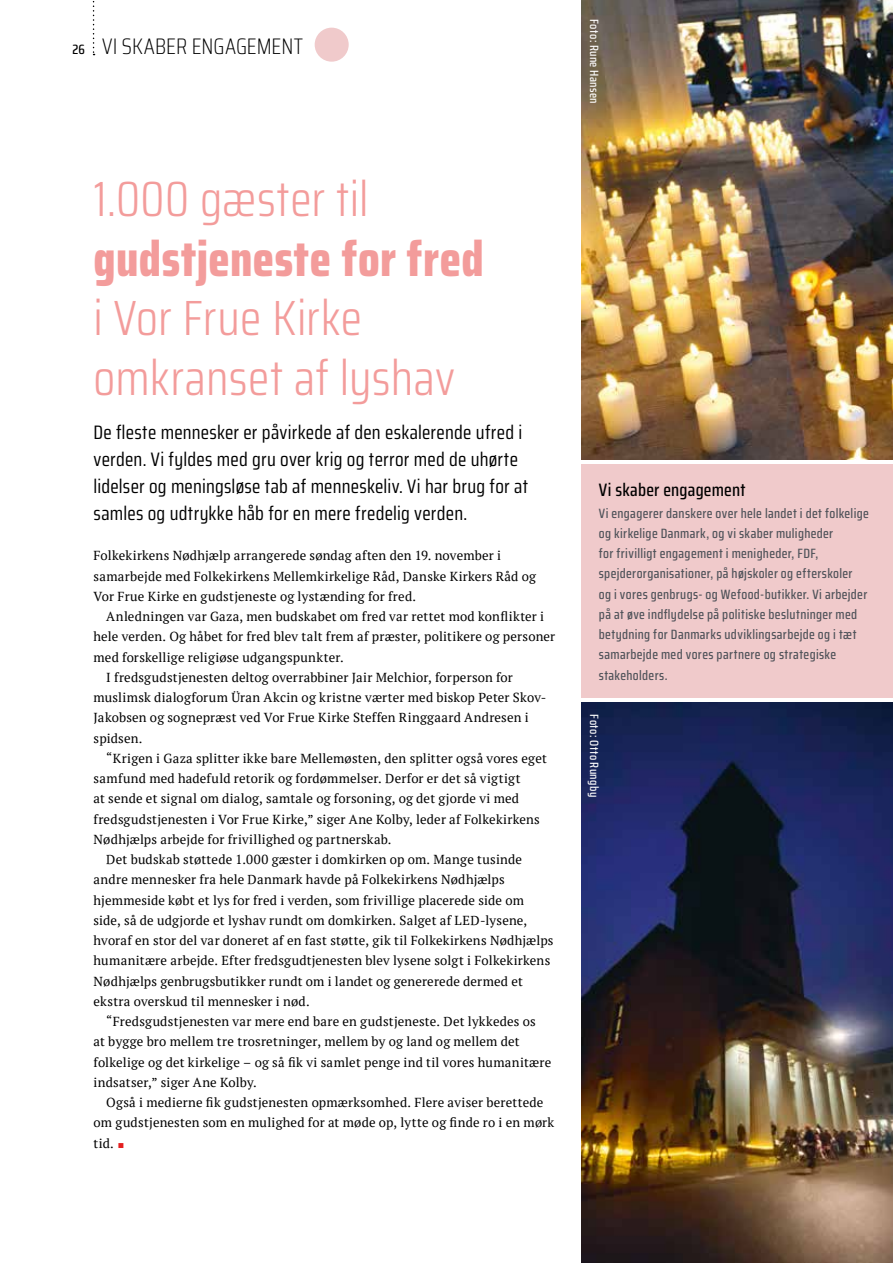
<style>
.page{position:relative;width:893px;height:1263px;background:#fff}
.page>*{position:absolute;margin:0;border:0;box-sizing:border-box;transform-origin:0 0}
.t1{font:300 49.5px/59.4px "Saira Condensed";letter-spacing:.005em;color:#f39c9b}
.t2{font:800 49.5px "Saira Condensed";letter-spacing:.01em;color:#f39c9b}
.t3{font:200 22.5px "Saira Condensed";letter-spacing:.005em;color:#000}
.t4{font:19.5px/27px "Saira Condensed";letter-spacing:.01em;color:#000}
.t5{font:500 18px "Saira Condensed";letter-spacing:.01em;color:#000}
.t6{font:500 13.5px/20.2px "Saira Condensed";letter-spacing:.025em;color:#50535a}
.t7{font:13.05px/20.2px "PT Serif";letter-spacing:.01em;color:#000}
.t8{font:500 12px "Saira Condensed";letter-spacing:.03em;color:#fff}
.s1{font-weight:500;font-size:13.5px}
.s2{font-family:"Real Text OT";font-weight:300;color:#e41f1f}
</style>
<div class="page">
<svg style="left:93px;top:1px;width:2px;height:54px"></svg>
<img style="left:581px;top:702px;width:312px;height:561px">
<img style="left:581px;top:0;width:312px;height:459px">
<div style="left:581px;top:464px;width:312px;height:234px;background:#f0cacb"></div>
<div style="left:315px;top:28px;width:34px;height:34px;background:#f0cacb;border-radius:50%"></div>
<h2 class="t3" style="left:72px;top:30px;width:232px"><span class="s1">26</span> VI SKABER ENGAGEMENT</h2>
<h1 class="t1" style="left:94px;top:168px;width:277px">1.000 gæster til</h1>
<h1 class="t2" style="left:94px;top:221px;width:392px">gudstjeneste for fred</h1>
<h1 class="t1" style="left:94px;top:287px;width:363px">i Vor Frue Kirke omkranset af lyshav</h1>
<h3 class="t4" style="left:94px;top:418px;width:436px">De fleste mennesker er påvirkede af den eskalerende ufred i verden. Vi fyldes med gru over krig og terror med de uhørte lidelser og meningsløse tab af menneskeliv. Vi har brug for at samles og udtrykke håb for en mere fredelig verden.</h3>
<p class="t7" style="left:94px;top:545px;width:444px">Folkekirkens Nødhjælp arrangerede søndag aften den 19. november i samarbejde med Folkekirkens Mellemkirkelige Råd, Danske Kirkers Råd og<br>Vor Frue Kirke en gudstjeneste og lystænding for fred.</p>
<p class="t7" style="left:106px;top:606px;width:439px">Anledningen var Gaza, men budskabet om fred var rettet mod konflikter i</p>
<p class="t7" style="left:94px;top:626px;width:463px">hele verden. Og håbet for fred blev talt frem af præster, politikere og personer</p>
<p class="t7" style="left:94px;top:647px;width:252px">med forskellige religiøse udgangspunkter.</p>
<p class="t7" style="left:106px;top:667px;width:408px">I fredsgudstjenesten deltog overrabbiner Jair Melchior, forperson for</p>
<p class="t7" style="left:94px;top:687px;width:454px">muslimsk dialogforum Üran Akcin og kristne værter med biskop Peter Skov-</p>
<p class="t7" style="left:94px;top:707px;width:437px">Jakobsen og sognepræst ved Vor Frue Kirke Steffen Ringgaard Andresen i</p>
<p class="t7" style="left:94px;top:728px;width:50px">spidsen.</p>
<p class="t7" style="left:106px;top:748px;width:442px">“Krigen i Gaza splitter ikke bare Mellemøsten, den splitter også vores eget</p>
<p class="t7" style="left:94px;top:768px;width:429px">samfund med hadefuld retorik og fordømmelser. Derfor er det så vigtigt</p>
<p class="t7" style="left:94px;top:788px;width:427px">at sende et signal om dialog, samtale og forsoning, og det gjorde vi med</p>
<p class="t7" style="left:94px;top:809px;width:448px">fredsgudstjenesten i Vor Frue Kirke,” siger Ane Kolby, leder af Folkekirkens</p>
<p class="t7" style="left:94px;top:829px;width:299px">Nødhjælps arbejde for frivillighed og partnerskab.</p>
<p class="t7" style="left:106px;top:849px;width:417px">Det budskab støttede 1.000 gæster i domkirken op om. Mange tusinde</p>
<p class="t7" style="left:94px;top:869px;width:413px">andre mennesker fra hele Danmark havde på Folkekirkens Nødhjælps</p>
<p class="t7" style="left:94px;top:890px;width:432px">hjemmeside købt et lys for fred i verden, som frivillige placerede side om</p>
<p class="t7" style="left:94px;top:910px;width:435px">side, så de udgjorde et lyshav rundt om domkirken. Salget af LED-lysene,</p>
<p class="t7" style="left:94px;top:930px;width:461px">hvoraf en stor del var doneret af en fast støtte, gik til Folkekirkens Nødhjælps</p>
<p class="t7" style="left:94px;top:950px;width:458px">humanitære arbejde. Efter fredsgudtjenesten blev lysene solgt i Folkekirkens</p>
<p class="t7" style="left:94px;top:971px;width:431px">Nødhjælps genbrugsbutikker rundt om i landet og genererede dermed et</p>
<p class="t7" style="left:94px;top:991px;width:218px">ekstra overskud til mennesker i nød.</p>
<p class="t7" style="left:106px;top:1011px;width:431px">“Fredsgudstjenesten var mere end bare en gudstjeneste. Det lykkedes os</p>
<p class="t7" style="left:94px;top:1031px;width:428px">at bygge bro mellem tre trosretninger, mellem by og land og mellem det</p>
<p class="t7" style="left:94px;top:1052px;width:459px">folkelige og det kirkelige – og så fik vi samlet penge ind til vores humanitære</p>
<p class="t7" style="left:94px;top:1072px;width:165px">indsatser,” siger Ane Kolby.</p>
<p class="t7" style="left:106px;top:1092px;width:439px">Også i medierne fik gudstjenesten opmærksomhed. Flere aviser berettede</p>
<p class="t7" style="left:94px;top:1112px;width:462px">om gudstjenesten som en mulighed for at møde op, lytte og finde ro i en mørk</p>
<p class="t7" style="left:94px;top:1133px;width:33px">tid. <span class="s2">■</span></p>
<p class="t8" style="left:603px;top:19px;width:86px;rotate:90deg">Foto: Rune Hansen</p>
<h3 class="t5" style="left:599px;top:476px;width:148px">Vi skaber engagement</h3>
<p class="t6" style="left:599px;top:502px;width:271px">Vi engagerer danskere over hele landet i det folkelige og kirkelige Danmark, og vi skaber muligheder<br>for frivilligt engagement i menigheder, FDF, spejderorganisationer, på højskoler og efterskoler<br>og i vores genbrugs- og Wefood-butikker. Vi arbejder på at øve indflydelse på politiske beslutninger med betydning for Danmarks udviklingsarbejde og i tæt samarbejde med vores partnere og strategiske stakeholders.</p>
<p class="t8" style="left:603px;top:714px;width:84px;rotate:90deg">Foto: Otto Rungby</p>
</div>
